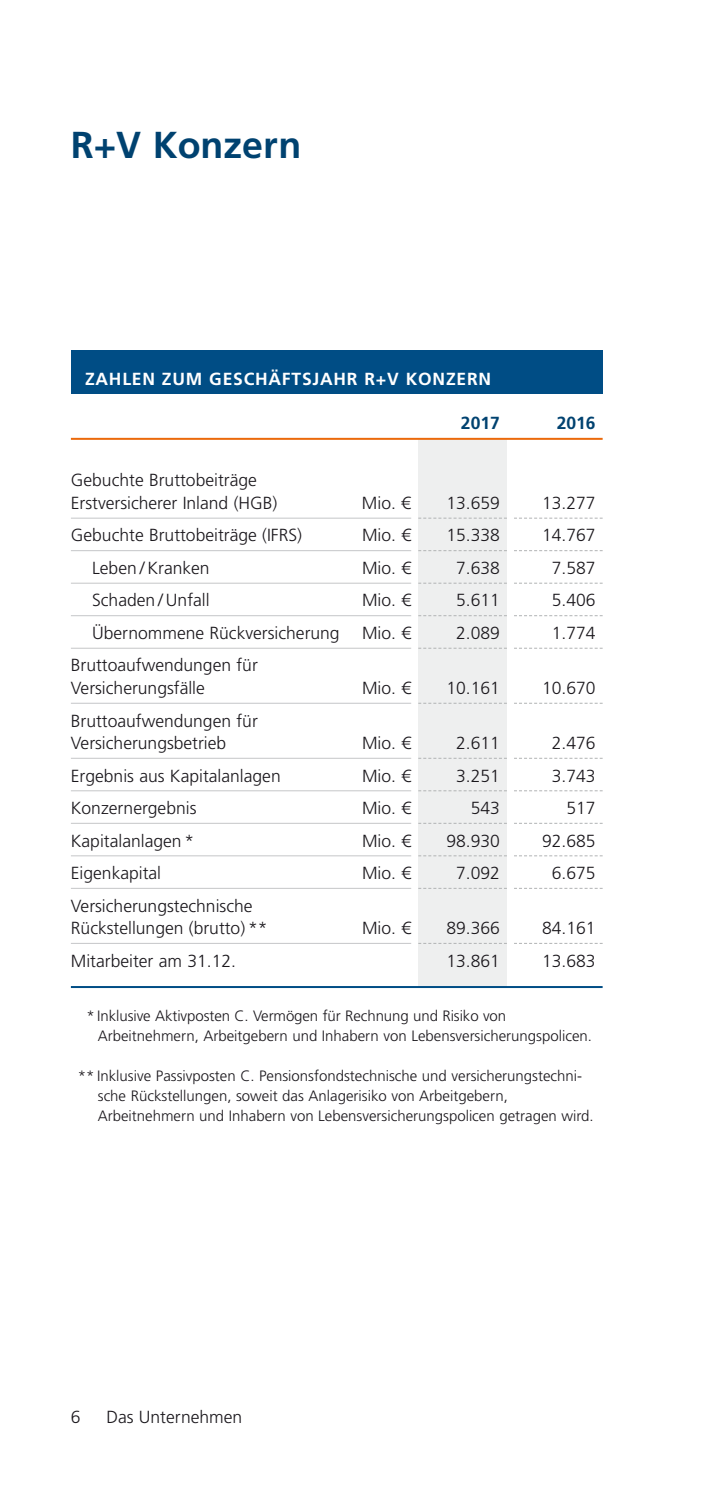
<style>
.page{position:relative;width:709px;height:1489px;background:#fff}
.page>*{position:absolute;margin:0;border:0;box-sizing:border-box;transform-origin:0 0}
.t1{font:700 37.5px "Frutiger LT";color:#004270}
.t2{font:300 17.5px/32.5px "Frutiger LT";color:#1a171c}
.t3{font:700 17.5px "Frutiger LT";letter-spacing:.045em;color:#fff}
.t4{font:700 17.5px "Frutiger LT";color:#004270}
.t5{font:300 15px/20px "Frutiger LT";color:#1a171c}
</style>
<div class="page">
<div style="left:418px;top:439px;width:89px;height:548px;background:#eeefef"></div>
<hr style="left:71px;top:438px;width:531px;height:2px;background:#eb690b">
<svg style="left:418px;top:517px;width:89px;height:1px"></svg>
<svg style="left:418px;top:550px;width:89px;height:1px"></svg>
<svg style="left:418px;top:582px;width:89px;height:1px"></svg>
<svg style="left:418px;top:615px;width:89px;height:1px"></svg>
<svg style="left:418px;top:647px;width:89px;height:1px"></svg>
<svg style="left:418px;top:702px;width:89px;height:1px"></svg>
<svg style="left:419px;top:757px;width:88px;height:1px"></svg>
<svg style="left:418px;top:790px;width:89px;height:1px"></svg>
<svg style="left:419px;top:822px;width:88px;height:1px"></svg>
<svg style="left:418px;top:855px;width:89px;height:1px"></svg>
<hr style="left:71px;top:517px;width:340px;height:1px;background:#c5c6c8">
<hr style="left:71px;top:550px;width:340px;height:1px;background:#c5c6c8">
<hr style="left:71px;top:582px;width:340px;height:1px;background:#c5c6c8">
<hr style="left:71px;top:615px;width:340px;height:1px;background:#c5c6c8">
<hr style="left:71px;top:647px;width:340px;height:1px;background:#c5c6c8">
<hr style="left:71px;top:702px;width:340px;height:1px;background:#c5c6c8">
<hr style="left:71px;top:757px;width:340px;height:1px;background:#c5c6c8">
<hr style="left:71px;top:790px;width:340px;height:1px;background:#c5c6c8">
<hr style="left:71px;top:822px;width:340px;height:1px;background:#c5c6c8">
<hr style="left:71px;top:855px;width:340px;height:1px;background:#c5c6c8">
<hr style="left:71px;top:887px;width:340px;height:1px;background:#c5c6c8">
<hr style="left:71px;top:942px;width:340px;height:1px;background:#c5c6c8">
<hr style="left:71px;top:986px;width:531px;height:2px;background:#004d85">
<div style="left:71px;top:350px;width:531px;height:44px;background:#004d85"></div>
<svg style="left:514px;top:517px;width:88px;height:1px"></svg>
<svg style="left:514px;top:550px;width:88px;height:1px"></svg>
<svg style="left:514px;top:582px;width:88px;height:1px"></svg>
<svg style="left:514px;top:615px;width:88px;height:1px"></svg>
<svg style="left:514px;top:647px;width:88px;height:1px"></svg>
<svg style="left:514px;top:702px;width:88px;height:1px"></svg>
<svg style="left:514px;top:757px;width:88px;height:1px"></svg>
<svg style="left:514px;top:790px;width:88px;height:1px"></svg>
<svg style="left:514px;top:822px;width:88px;height:1px"></svg>
<svg style="left:514px;top:855px;width:88px;height:1px"></svg>
<svg style="left:514px;top:887px;width:88px;height:1px"></svg>
<h1 class="t1" style="left:71px;top:129px;width:232px">R+V Konzern</h1>
<p class="t3" style="left:85px;top:372px;width:407px">ZAHLEN ZUM GESCHÄFTSJAHR R+V KONZERN</p>
<p class="t2" style="left:71px;top:470px;width:208px;line-height:22.5px">Gebuchte Bruttobeiträge<br>Erstversicherer Inland (HGB)</p>
<p class="t2" style="left:362px;top:488px;width:51px">Mio. €</p>
<p class="t2" style="left:71px;top:520px;width:233px">Gebuchte Bruttobeiträge (IFRS)</p>
<p class="t2" style="left:362px;top:520px;width:51px">Mio. €</p>
<p class="t2" style="left:92px;top:553px;width:119px">Leben / Kranken</p>
<p class="t2" style="left:362px;top:553px;width:51px">Mio. €</p>
<p class="t2" style="left:92px;top:585px;width:119px">Schaden / Unfall</p>
<p class="t2" style="left:362px;top:585px;width:51px">Mio. €</p>
<p class="t2" style="left:92px;top:618px;width:249px">Übernommene Rückversicherung</p>
<p class="t2" style="left:362px;top:618px;width:51px">Mio. €</p>
<p class="t2" style="left:71px;top:655px;width:188px;line-height:22.5px">Bruttoaufwendungen für<br>Versicherungsfälle</p>
<p class="t2" style="left:362px;top:673px;width:51px">Mio. €</p>
<p class="t2" style="left:71px;top:710px;width:188px;line-height:22.5px">Bruttoaufwendungen für<br>Versicherungsbetrieb</p>
<p class="t2" style="left:362px;top:728px;width:51px">Mio. €</p>
<p class="t2" style="left:71px;top:760px;width:211px">Ergebnis aus Kapitalanlagen</p>
<p class="t2" style="left:362px;top:760px;width:51px">Mio. €</p>
<p class="t2" style="left:71px;top:793px;width:127px">Konzernergebnis</p>
<p class="t2" style="left:362px;top:793px;width:51px">Mio. €</p>
<p class="t2" style="left:71px;top:825px;width:125px">Kapitalanlagen *</p>
<p class="t2" style="left:362px;top:825px;width:51px">Mio. €</p>
<p class="t2" style="left:71px;top:858px;width:92px">Eigenkapital</p>
<p class="t2" style="left:362px;top:858px;width:51px">Mio. €</p>
<p class="t2" style="left:71px;top:895px;width:198px;line-height:22.5px">Versicherungstechnische<br>Rückstellungen (brutto) **</p>
<p class="t2" style="left:362px;top:913px;width:51px">Mio. €</p>
<p class="t2" style="left:71px;top:945px;width:167px">Mitarbeiter am 31.12.</p>
<p class="t4" style="left:461px;top:416px;width:40px">2017</p>
<p class="t4" style="left:556px;top:416px;width:40px">2016</p>
<p class="t2" style="left:446px;top:488px;width:55px;text-align:center">13.659<br>15.338<br>7.638<br>5.611<br>2.089</p>
<p class="t2" style="left:446px;top:673px;width:55px">10.161</p>
<p class="t2" style="left:446px;top:728px;width:55px;text-align:right">2.611<br>3.251<br>543<br>98.930<br>7.092</p>
<p class="t2" style="left:446px;top:913px;width:55px">89.366<br>13.861</p>
<p class="t2" style="left:542px;top:488px;width:55px;text-align:center">13.277<br>14.767<br>7.587<br>5.406<br>1.774</p>
<p class="t2" style="left:542px;top:673px;width:55px">10.670</p>
<p class="t2" style="left:542px;top:728px;width:55px;text-align:right">2.476<br>3.743<br>517<br>92.685<br>6.675</p>
<p class="t2" style="left:542px;top:913px;width:55px">84.161<br>13.683</p>
<p class="t5" style="left:98px;top:1006px;width:496px;text-indent:-11px">* Inklusive Aktivposten C. Vermögen für Rechnung und Risiko von<br>Arbeitnehmern, Arbeitgebern und Inhabern von Lebensversicherungspolicen.</p>
<p class="t5" style="left:98px;top:1066px;width:497px;text-indent:-20px">** Inklusive Passivposten C. Pensionsfondstechnische und versicherungstechni&shy;sche Rückstellungen, soweit das Anlagerisiko von Arbeitgebern,<br>Arbeitnehmern und Inhabern von Lebensversicherungspolicen getragen wird.</p>
<p class="t2" style="left:71px;top:1401px;width:11px">6</p>
<p class="t2" style="left:106px;top:1401px;width:137px">Das Unternehmen</p>
</div>
